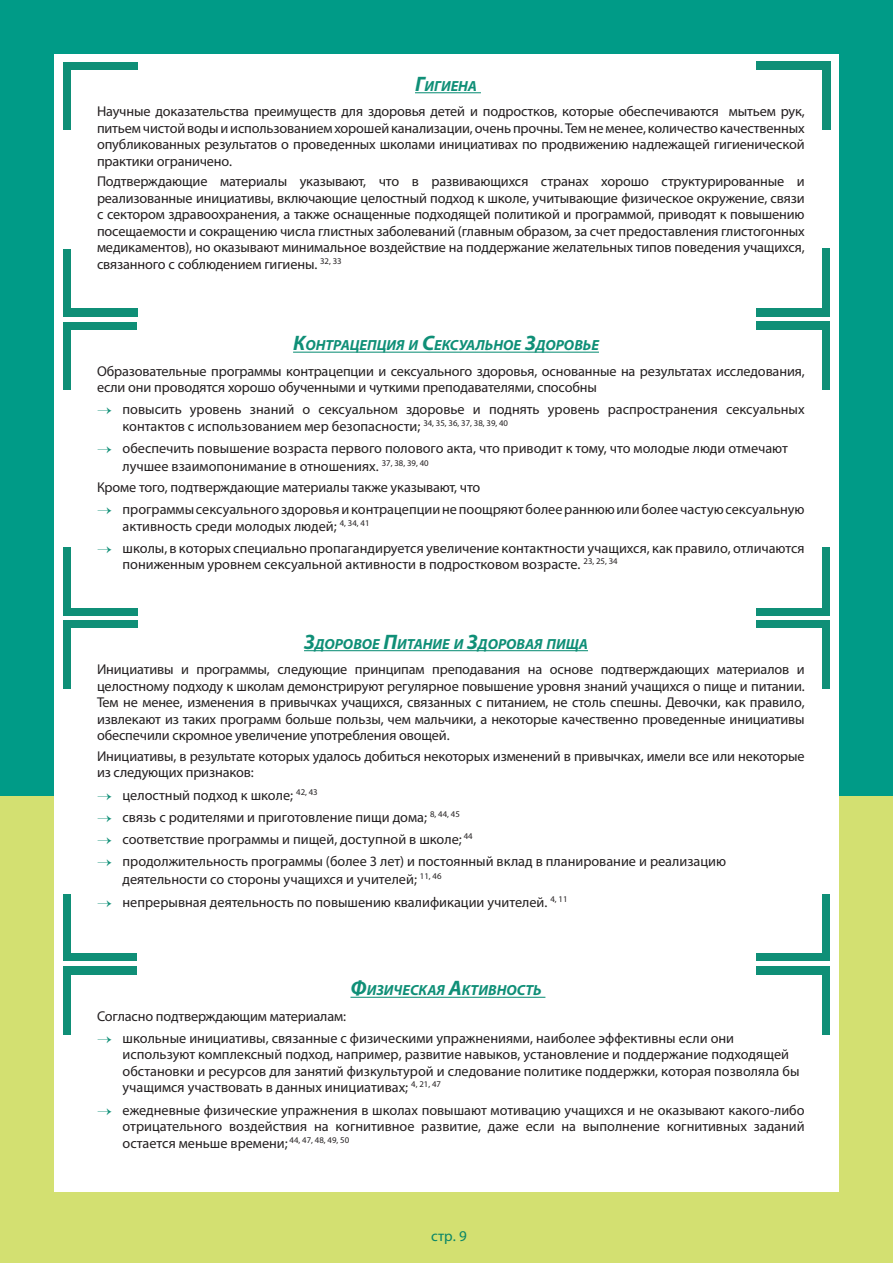
<style>
.page{position:relative;width:893px;height:1263px;background:#fff}
.page>*{position:absolute;margin:0;border:0;box-sizing:border-box;transform-origin:0 0}
.t1{font:15px "Myriad Pro";color:#0a8666}
.t2{font:italic 700 14.7px "Myriad Pro";color:#0f8f77}
.t3{font:14.25px/16.5px "Myriad Pro";color:#231f20}
.s1{font-size:21px}
.s2{color:#0f8f77}
</style>
<div class="page">
<div style="left:0;top:783px;width:893px;height:480px;background:#d3e071"></div>
<div style="left:0;top:0;width:893px;height:795px;background:#009b87"></div>
<div style="left:54px;top:54px;width:785px;height:1138px;background:#fff"></div>
<div style="left:63px;top:62px;width:74px;height:68px;background:#0f8f77"></div>
<div style="left:63px;top:249px;width:74px;height:68px;background:#0f8f77"></div>
<div style="left:757px;top:249px;width:73px;height:68px;background:#0f8f77"></div>
<div style="left:756px;top:62px;width:74px;height:68px;background:#0f8f77"></div>
<div style="left:71px;top:71px;width:751px;height:237px;background:#fff"></div>
<hr style="left:415px;top:92px;width:66px;height:1px;background:#0f8f77">
<div style="left:63px;top:322px;width:73px;height:68px;background:#0f8f77"></div>
<div style="left:63px;top:547px;width:74px;height:68px;background:#0f8f77"></div>
<div style="left:757px;top:547px;width:73px;height:68px;background:#0f8f77"></div>
<div style="left:757px;top:322px;width:73px;height:68px;background:#0f8f77"></div>
<div style="left:71px;top:330px;width:751px;height:277px;background:#fff"></div>
<hr style="left:293px;top:352px;width:306px;height:1px;background:#0f8f77">
<div style="left:63px;top:620px;width:74px;height:68px;background:#0f8f77"></div>
<div style="left:63px;top:894px;width:74px;height:67px;background:#0f8f77"></div>
<div style="left:757px;top:894px;width:73px;height:67px;background:#0f8f77"></div>
<div style="left:757px;top:620px;width:73px;height:68px;background:#0f8f77"></div>
<div style="left:71px;top:628px;width:751px;height:324px;background:#fff"></div>
<hr style="left:304px;top:650px;width:284px;height:1px;background:#0f8f77">
<div style="left:63px;top:966px;width:73px;height:69px;background:#0f8f77"></div>
<div style="left:757px;top:967px;width:73px;height:68px;background:#0f8f77"></div>
<div style="left:71px;top:975px;width:751px;height:188px;background:#fff"></div>
<hr style="left:350px;top:997px;width:195px;height:1px;background:#0f8f77">
<p class="t2" style="left:415px;top:76px;width:64px"><span class="s1">Г</span>игиена</p>
<p class="t3" style="left:97px;top:103px;width:709px;text-align:justify">Научные доказательства преимуществ для здоровья детей и подростков, которые обеспечиваются мытьем рук, питьем чистой воды и использованием хорошей канализации, очень прочны. Тем не менее, количество качественных опубликованных результатов о проведенных школами инициативах по продвижению надлежащей гигиенической практики ограничено.</p>
<p class="t3" style="left:97px;top:173px;width:709px;text-align:justify">Подтверждающие материалы указывают, что в развивающихся странах хорошо структурированные и реализованные инициативы, включающие целостный подход к школе, учитывающие физическое окружение, связи с сектором здравоохранения, а также оснащенные подходящей политикой и программой, приводят к повышению посещаемости и сокращению числа глистных заболеваний (главным образом, за счет предоставления глистогонных медикаментов), но оказывают минимальное воздействие на поддержание желательных типов поведения учащихся, связанного с соблюдением гигиены. <sup>32,</sup> <sup>33</sup></p>
<p class="t2" style="left:293px;top:336px;width:307px"><span class="s1">К</span>онтрацепция и <span class="s1">С</span>ексуальное <span class="s1">З</span>доровье</p>
<p class="t3" style="left:97px;top:362px;width:709px">Образовательные программы контрацепции и сексуального здоровья, основанные на результатах исследования, если они проводятся хорошо обученными и чуткими преподавателями, способны</p>
<p class="t3" style="left:123px;top:401px;width:684px;text-indent:-26px"><span class="s2">→</span> повысить уровень знаний о сексуальном здоровье и поднять уровень распространения сексуальных контактов с использованием мер безопасности; <sup>34,</sup> <sup>35,</sup> <sup>36,</sup> <sup>37,</sup> <sup>38,</sup> <sup>39,</sup> <sup>40</sup></p>
<p class="t3" style="left:123px;top:439px;width:667px;line-height:18px;text-indent:-26px"><span class="s2">→</span> обеспечить повышение возраста первого полового акта, что приводит к тому, что молодые люди отмечают лучшее взаимопонимание в отношениях. <sup>37,</sup> <sup>38,</sup> <sup>39,</sup> <sup>40</sup></p>
<p class="t3" style="left:97px;top:479px;width:385px">Кроме того, подтверждающие материалы также указывают, что</p>
<p class="t3" style="left:123px;top:501px;width:684px;text-indent:-26px"><span class="s2">→</span> программы сексуального здоровья и контрацепции не поощряют более раннюю или более частую сексуальную активность среди молодых людей; <sup>4,</sup> <sup>34,</sup> <sup>41</sup></p>
<p class="t3" style="left:123px;top:540px;width:684px;text-indent:-26px"><span class="s2">→</span> школы, в которых специально пропагандируется увеличение контактности учащихся, как правило, отличаются пониженным уровнем сексуальной активности в подростковом возрасте. <sup>23,</sup> <sup>25,</sup> <sup>34</sup></p>
<p class="t2" style="left:304px;top:634px;width:285px"><span class="s1">З</span>доровое <span class="s1">П</span>итание и <span class="s1">З</span>доровая пища</p>
<p class="t3" style="left:97px;top:661px;width:709px;text-align:justify">Инициативы и программы, следующие принципам преподавания на основе подтверждающих материалов и целостному подходу к школам демонстрируют регулярное повышение уровня знаний учащихся о пище и питании.<br>Тем не менее, изменения в привычках учащихся, связанных с питанием, не столь спешны. Девочки, как правило, извлекают из таких программ больше пользы, чем мальчики, а некоторые качественно проведенные инициативы обеспечили скромное увеличение употребления овощей.</p>
<p class="t3" style="left:97px;top:748px;width:709px">Инициативы, в результате которых удалось добиться некоторых изменений в привычках, имели все или некоторые из следующих признаков:</p>
<p class="t3" style="left:97px;top:786px;width:222px"><span class="s2">→</span> целостный подход к школе; <sup>42,</sup> <sup>43</sup></p>
<p class="t3" style="left:97px;top:809px;width:364px"><span class="s2">→</span> связь с родителями и приготовление пищи дома; <sup>8,</sup> <sup>44,</sup> <sup>45</sup></p>
<p class="t3" style="left:97px;top:831px;width:377px"><span class="s2">→</span> соответствие программы и пищей, доступной в школе; <sup>44</sup></p>
<p class="t3" style="left:123px;top:852px;width:605px;line-height:18px;text-indent:-26px"><span class="s2">→</span> продолжительность программы (более 3 лет) и постоянный вклад в планирование и реализацию деятельности со стороны учащихся и учителей; <sup>11,</sup> <sup>46</sup></p>
<p class="t3" style="left:97px;top:893px;width:472px"><span class="s2">→</span> непрерывная деятельность по повышению квалификации учителей. <sup>4,</sup> <sup>11</sup></p>
<p class="t2" style="left:350px;top:981px;width:193px"><span class="s1">Ф</span>изическая <span class="s1">А</span>ктивность</p>
<p class="t3" style="left:97px;top:1007px;width:251px">Согласно подтверждающим материалам:</p>
<p class="t3" style="left:123px;top:1030px;width:678px;text-indent:-26px"><span class="s2">→</span> школьные инициативы, связанные с физическими упражнениями, наиболее эффективны если они используют комплексный подход, например, развитие навыков, установление и поддержание подходящей обстановки и ресурсов для занятий физкультурой и следование политике поддержки, которая позволяла бы учащимся участвовать в данных инициативах; <sup>4,</sup> <sup>21,</sup> <sup>47</sup></p>
<p class="t3" style="left:123px;top:1101px;width:684px;text-align:justify;text-indent:-26px"><span class="s2">→</span> ежедневные физические упражнения в школах повышают мотивацию учащихся и не оказывают какого-либо отрицательного воздействия на когнитивное развитие, даже если на выполнение когнитивных заданий остается меньше времени; <sup>44,</sup> <sup>47,</sup> <sup>48,</sup> <sup>49,</sup> <sup>50</sup></p>
<p class="t1" style="left:431px;top:1226px;width:37px">стр. 9</p>
</div>
